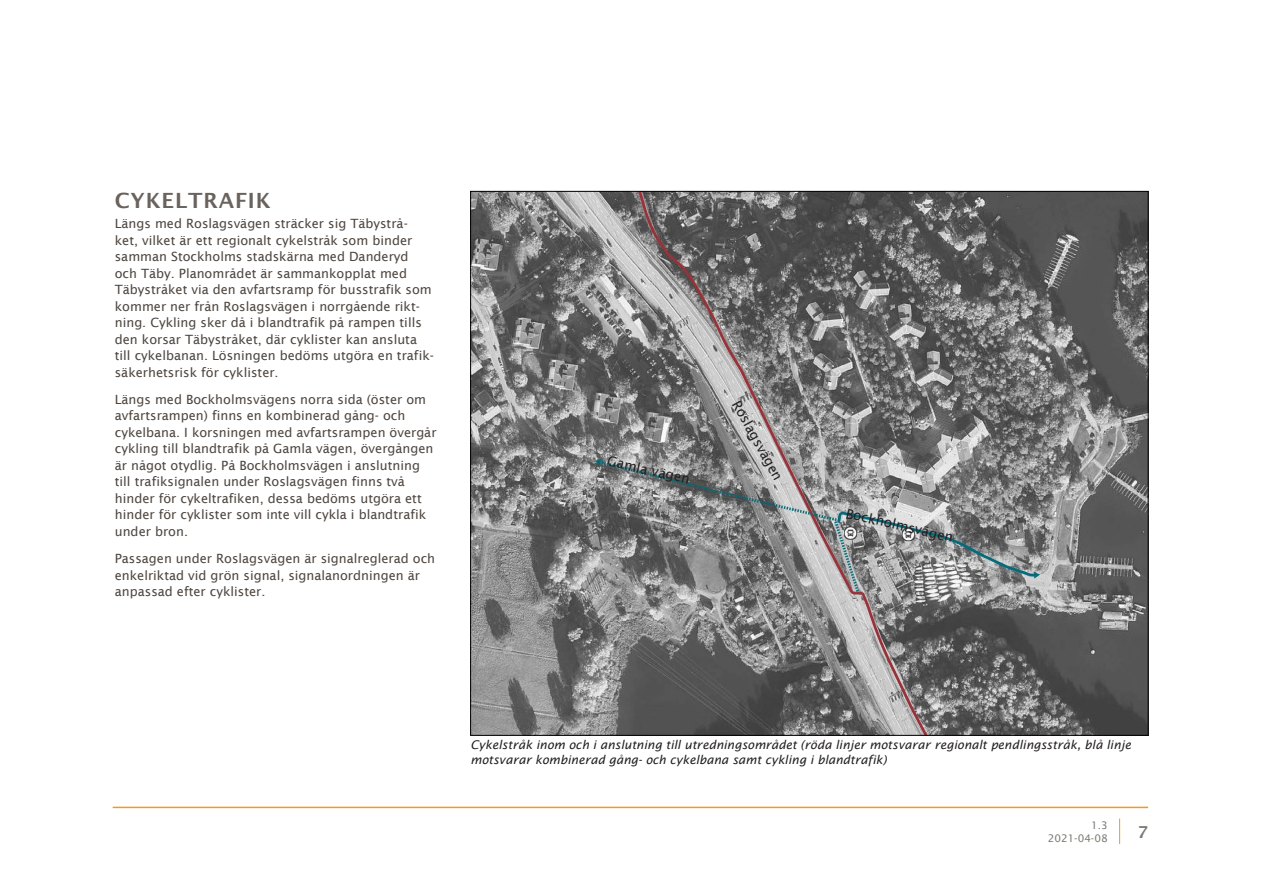
<style>
.page{position:relative;width:1263px;height:893px;background:#fff}
.page>*{position:absolute;margin:0;border:0;box-sizing:border-box;transform-origin:0 0}
.Rubrik_2{font:600 21px "Lucida Sans";letter-spacing:.04em;color:#69625d}
.t1{font:600 16.5px "Lucida Sans";color:#7a7a73}
.Brödtext_sans_serif{font:13.5px "Lucida Sans";color:#231f20}
.Brödtext_sans_serif-2{font:12.75px/16.5px "Lucida Sans";color:#4d453f}
.Bildtext_onumrerad{font:italic 12px/15px "Lucida Sans";color:#231f20}
.t2{font:10.5px/12.6px "Lucida Sans";color:#7a7a73;text-align:right}
</style>
<div class="page">
<hr style="left:113px;top:807px;width:1035px;height:1px;background:#f7971f">
<svg style="left:1119px;top:818px;width:1px;height:26px"></svg>
<img style="left:472px;top:193px;width:674px;height:540px">
<p class="Rubrik_2" style="left:115px;top:188px;width:157px">CYKELTRAFIK</p>
<p class="Brödtext_sans_serif-2" style="left:115px;top:215px;width:321px">Längs med Roslagsvägen sträcker sig Täbystrå&shy;ket, vilket är ett regionalt cykelstråk som binder samman Stockholms stadskärna med Danderyd och Täby. Planområdet är sammankopplat med Täbystråket via den avfartsramp för busstrafik som kommer ner från Roslagsvägen i norrgående rikt&shy;ning. Cykling sker då i blandtrafik på rampen tills den korsar Täbystråket, där cyklister kan ansluta till cykelbanan. Lösningen bedöms utgöra en trafik&shy;säkerhetsrisk för cyklister.</p>
<p class="Brödtext_sans_serif-2" style="left:115px;top:391px;width:323px">Längs med Bockholmsvägens norra sida (öster om avfartsrampen) finns en kombinerad gång- och cykelbana. I korsningen med avfartsrampen övergår cykling till blandtrafik på Gamla vägen, övergången är något otydlig. På Bockholmsvägen i anslutning till trafiksignalen under Roslagsvägen finns två hinder för cykeltrafiken, dessa bedöms utgöra ett hinder för cyklister som inte vill cykla i blandtrafik under bron.</p>
<p class="Brödtext_sans_serif-2" style="left:115px;top:550px;width:322px">Passagen under Roslagsvägen är signalreglerad och enkelriktad vid grön signal, signalanordningen är anpassad efter cyklister.</p>
<p class="Brödtext_sans_serif" style="left:609px;top:453px;width:86px;rotate:13deg">Gamla vägen</p>
<p class="Brödtext_sans_serif" style="left:742px;top:398px;width:91px;rotate:61deg">Roslagsvägen</p>
<p class="Brödtext_sans_serif" style="left:848px;top:505px;width:111px;rotate:13deg">Bockholmsvägen</p>
<p class="Bildtext_onumrerad" style="left:470px;top:737px;width:662px">Cykelstråk inom och i anslutning till utredningsområdet (röda linjer motsvarar regionalt pendlingsstråk, blå linje motsvarar kombinerad gång- och cykelbana samt cykling i blandtrafik)</p>
<p class="t2" style="left:1048px;top:819px;width:61px">1.3<br>2021-04-08</p>
<p class="t1" style="left:1137px;top:822px;width:12px">7</p>
</div>
